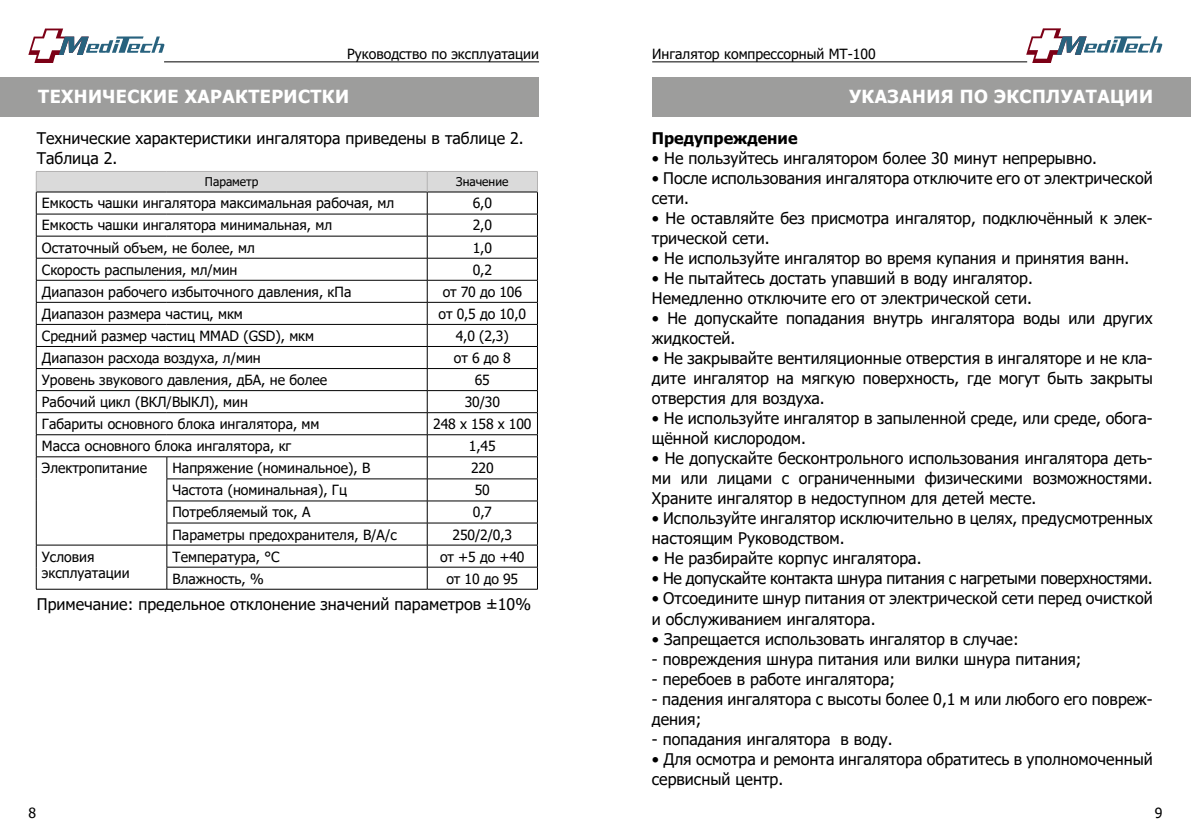
<style>
.page{position:relative;width:1191px;height:840px;background:#fff}
.page>*{position:absolute;margin:0;border:0;box-sizing:border-box;transform-origin:0 0}
.t1{font:700 18px "Tahoma";letter-spacing:.025em;color:#fff}
.t2{font:16px/20px "Tahoma";color:#000}
.t3{font:16px "Tahoma";letter-spacing:-.02em;color:#000}
.t4{font:700 16px "Tahoma";color:#000}
.t5{font:14px/16.8px "Tahoma";color:#000}
.t6{font:12px "Tahoma";color:#000}
</style>
<div class="page">
<div style="left:652px;top:77px;width:539px;height:40px;background:#9d9d9c"></div>
<svg style="left:1026px;top:28px;width:136px;height:34px"></svg>
<hr style="left:652px;top:61px;width:375px;height:1px;background:#000">
<div style="left:0;top:77px;width:539px;height:40px;background:#9d9d9c"></div>
<svg style="left:28px;top:29px;width:137px;height:33px"></svg>
<hr style="left:164px;top:61px;width:375px;height:1px;background:#000">
<hr style="left:36px;top:588px;width:131px;height:1px;background:#000">
<hr style="left:167px;top:588px;width:260px;height:1px;background:#000">
<hr style="left:427px;top:588px;width:111px;height:1px;background:#000">
<svg style="left:36px;top:171px;width:502px;height:417px"></svg>
<p class="t5" style="left:347px;top:46px;width:193px">Руководство по эксплуатации</p>
<p class="t1" style="left:38px;top:84px;width:312px">ТЕХНИЧЕСКИЕ ХАРАКТЕРИСТКИ</p>
<p class="t2" style="left:37px;top:129px;width:488px">Технические характеристики ингалятора приведены в таблице 2.<br>Таблица 2.</p>
<p class="t6" style="left:205px;top:174px;width:55px">Параметр</p>
<p class="t6" style="left:456px;top:174px;width:54px">Значение</p>
<p class="t5" style="left:42px;top:195px;width:354px">Емкость чашки ингалятора максимальная рабочая, мл</p>
<p class="t5" style="left:473px;top:195px;width:21px">6,0</p>
<p class="t5" style="left:42px;top:218px;width:292px">Емкость чашки ингалятора минимальная, мл</p>
<p class="t5" style="left:473px;top:218px;width:21px">2,0</p>
<p class="t5" style="left:42px;top:240px;width:214px">Остаточный объем, не более, мл</p>
<p class="t5" style="left:473px;top:240px;width:21px">1,0</p>
<p class="t5" style="left:42px;top:262px;width:197px">Скорость распыления, мл/мин</p>
<p class="t5" style="left:473px;top:262px;width:21px">0,2</p>
<p class="t5" style="left:42px;top:284px;width:311px">Диапазон рабочего избыточного давления, кПа</p>
<p class="t5" style="left:443px;top:284px;width:81px">от 70 до 106</p>
<p class="t5" style="left:42px;top:306px;width:202px">Диапазон размера частиц, мкм</p>
<p class="t5" style="left:438px;top:306px;width:89px">от 0,5 до 10,0</p>
<p class="t5" style="left:42px;top:328px;width:274px">Средний размер частиц MMAD (GSD), мкм</p>
<p class="t5" style="left:456px;top:328px;width:54px">4,0 (2,3)</p>
<p class="t5" style="left:42px;top:350px;width:220px">Диапазон расхода воздуха, л/мин</p>
<p class="t5" style="left:454px;top:350px;width:58px">от 6 до 8</p>
<p class="t5" style="left:42px;top:372px;width:287px">Уровень звукового давления, дБА, не более</p>
<p class="t5" style="left:475px;top:372px;width:17px">65</p>
<p class="t5" style="left:42px;top:394px;width:207px">Рабочий цикл (ВКЛ/ВЫКЛ), мин</p>
<p class="t5" style="left:465px;top:394px;width:37px">30/30</p>
<p class="t5" style="left:42px;top:416px;width:279px">Габариты основного блока ингалятора, мм</p>
<p class="t5" style="left:433px;top:416px;width:100px">248 х 158 х 100</p>
<p class="t5" style="left:42px;top:438px;width:251px">Масса основного блока ингалятора, кг</p>
<p class="t5" style="left:469px;top:438px;width:28px">1,45</p>
<p class="t5" style="left:42px;top:460px;width:107px">Электропитание</p>
<p class="t5" style="left:172px;top:460px;width:199px">Напряжение (номинальное), В</p>
<p class="t5" style="left:471px;top:460px;width:24px">220</p>
<p class="t5" style="left:172px;top:482px;width:176px">Частота (номинальная), Гц</p>
<p class="t5" style="left:475px;top:482px;width:17px">50</p>
<p class="t5" style="left:172px;top:504px;width:139px">Потребляемый ток, А</p>
<p class="t5" style="left:473px;top:504px;width:20px">0,7</p>
<p class="t5" style="left:172px;top:526px;width:226px">Параметры предохранителя, В/А/с</p>
<p class="t5" style="left:452px;top:526px;width:61px">250/2/0,3</p>
<p class="t5" style="left:42px;top:548px;width:89px">Условия эксплуатации</p>
<p class="t5" style="left:172px;top:548px;width:109px">Температура, °C</p>
<p class="t5" style="left:440px;top:548px;width:86px">от +5 до +40</p>
<p class="t5" style="left:172px;top:570px;width:93px">Влажность, %</p>
<p class="t5" style="left:446px;top:570px;width:73px">от 10 до 95</p>
<p class="t2" style="left:37px;top:595px;width:495px">Примечание: предельное отклонение значений параметров ±10%</p>
<p class="t5" style="left:28px;top:805px;width:9px">8</p>
<p class="t5" style="left:652px;top:46px;width:225px">Ингалятор компрессорный МТ-100</p>
<p class="t1" style="left:849px;top:84px;width:305px">УКАЗАНИЯ ПО ЭКСПЛУАТАЦИИ</p>
<p class="t4" style="left:652px;top:127px;width:147px">Предупреждение</p>
<p class="t2" style="left:652px;top:149px;width:446px">• Не пользуйтесь ингалятором более 30 минут непрерывно.</p>
<p class="t2" style="left:652px;top:169px;width:502px">• После использования ингалятора отключите его от электрической сети.</p>
<p class="t2" style="left:652px;top:209px;width:502px">• Не оставляйте без присмотра ингалятор, подключённый к элек&shy;трической сети.</p>
<p class="t2" style="left:652px;top:249px;width:479px">• Не используйте ингалятор во время купания и принятия ванн.</p>
<p class="t2" style="left:652px;top:269px;width:382px">• Не пытайтесь достать упавший в воду ингалятор.<br>Немедленно отключите его от электрической сети.</p>
<p class="t2" style="left:652px;top:309px;width:502px">• Не допускайте попадания внутрь ингалятора воды или других жидкостей.</p>
<p class="t2" style="left:652px;top:349px;width:502px;text-align:justify">• Не закрывайте вентиляционные отверстия в ингаляторе и не кла&shy;дите ингалятор на мягкую поверхность, где могут быть закрыты отверстия для воздуха.</p>
<p class="t2" style="left:652px;top:409px;width:502px">• Не используйте ингалятор в запыленной среде, или среде, обога&shy;щённой кислородом.</p>
<p class="t2" style="left:652px;top:449px;width:502px;text-align:justify">• Не допускайте бесконтрольного использования ингалятора деть&shy;ми или лицами с ограниченными физическими возможностями.<br>Храните ингалятор в недоступном для детей месте.</p>
<p class="t2" style="left:652px;top:509px;width:502px">• Используйте ингалятор исключительно в целях, предусмотренных настоящим Руководством.</p>
<p class="t2" style="left:652px;top:549px;width:271px">• Не разбирайте корпус ингалятора.</p>
<p class="t3" style="left:652px;top:567px;width:502px">• Не допускайте контакта шнура питания с нагретыми поверхностями.</p>
<p class="t2" style="left:652px;top:589px;width:502px">• Отсоедините шнур питания от электрической сети перед очисткой и обслуживанием ингалятора.</p>
<p class="t2" style="left:652px;top:629px;width:368px">• Запрещается использовать ингалятор в случае:</p>
<p class="t2" style="left:652px;top:649px;width:431px">- повреждения шнура питания или вилки шнура питания;</p>
<p class="t2" style="left:652px;top:669px;width:245px">- перебоев в работе ингалятора;</p>
<p class="t2" style="left:652px;top:689px;width:502px">- падения ингалятора с высоты более 0,1 м или любого его повреж&shy;дения;</p>
<p class="t2" style="left:652px;top:729px;width:242px">- попадания ингалятора в воду.</p>
<p class="t2" style="left:652px;top:749px;width:502px">• Для осмотра и ремонта ингалятора обратитесь в уполномоченный сервисный центр.</p>
<p class="t5" style="left:1155px;top:805px;width:9px">9</p>
</div>
